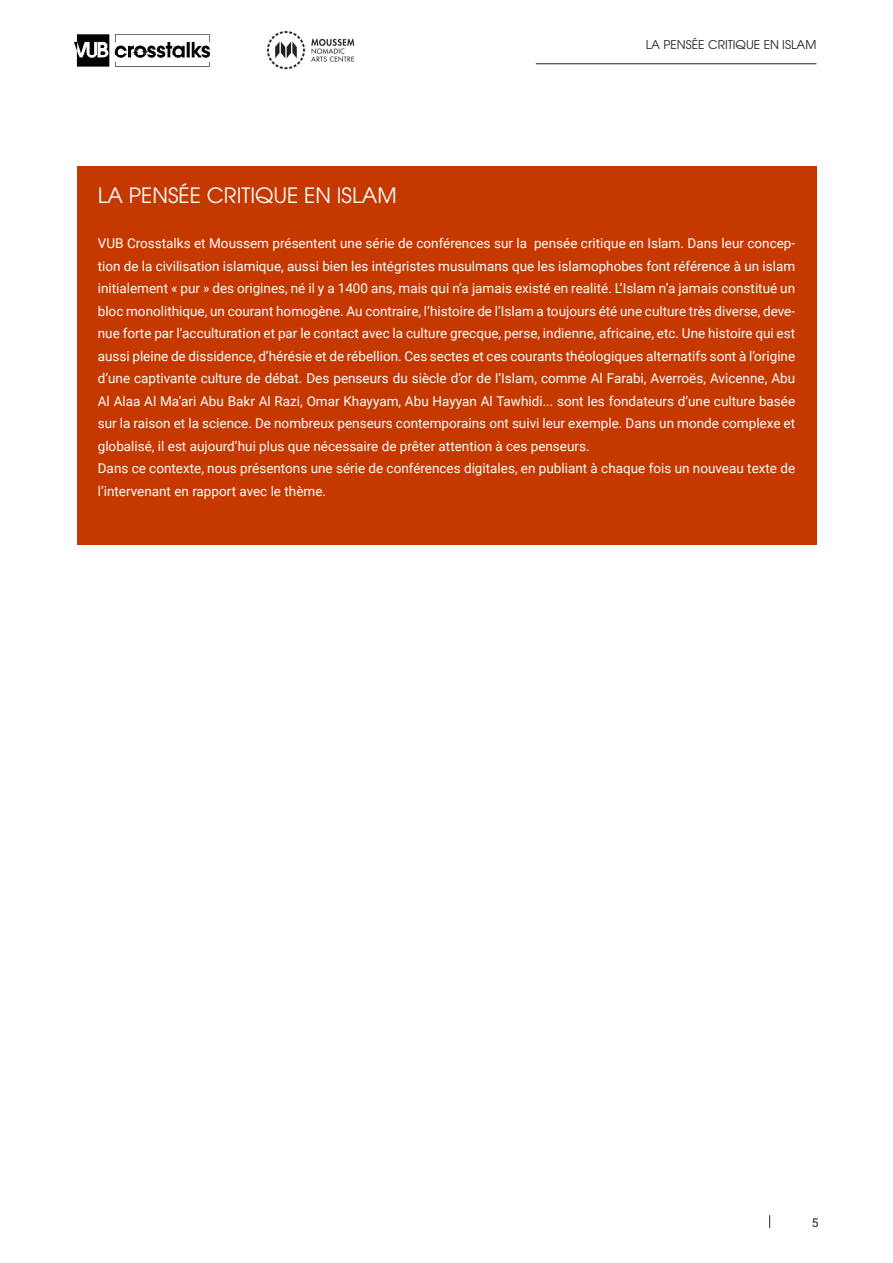
<style>
.page{position:relative;width:893px;height:1263px;background:#fff}
.page>*{position:absolute;margin:0;border:0;box-sizing:border-box;transform-origin:0 0}
.Roboto_body_9___15{font:21px "Avant Garde LT";color:#fff}
.Roboto_body_9___15-2{font:13.5px/22.5px "Roboto";color:#fff;text-align:justify}
.t1{font:12px "Avant Garde LT";color:#231f20}
.t2{font:12px "Roboto";color:#231f20}
</style>
<div class="page">
<svg style="left:769px;top:1215px;width:1px;height:13px"></svg>
<hr style="left:536px;top:64px;width:280px;height:1px;background:#231f20">
<img style="left:73px;top:34px;width:138px;height:33px">
<img style="left:266px;top:30px;width:89px;height:40px">
<div style="left:77px;top:166px;width:739px;height:378px;background:#c53800"></div>
<p class="t1" style="left:646px;top:37px;width:172px">LA PENSÉE CRITIQUE EN ISLAM</p>
<p class="Roboto_body_9___15" style="left:98px;top:183px;width:300px">LA PENSÉE CRITIQUE EN ISLAM</p>
<p class="Roboto_body_9___15-2" style="left:98px;top:232px;width:699px">VUB Crosstalks et Moussem présentent une série de conférences sur la pensée critique en Islam. Dans leur concep&shy;tion de la civilisation islamique, aussi bien les intégristes musulmans que les islamophobes font référence à un islam initialement « pur » des origines, né il y a 1400 ans, mais qui n’a jamais existé en realité. L’Islam n’a jamais constitué un bloc monolithique, un courant homogène. Au contraire, l’histoire de l’Islam a toujours été une culture très diverse, deve&shy;nue forte par l’acculturation et par le contact avec la culture grecque, perse, indienne, africaine, etc. Une histoire qui est aussi pleine de dissidence, d’hérésie et de rébellion. Ces sectes et ces courants théologiques alternatifs sont à l’origine d’une captivante culture de débat. Des penseurs du siècle d’or de l’Islam, comme Al Farabi, Averroës, Avicenne, Abu Al Alaa Al Ma’ari Abu Bakr Al Razi, Omar Khayyam, Abu Hayyan Al Tawhidi... sont les fondateurs d’une culture basée sur la raison et la science. De nombreux penseurs contemporains ont suivi leur exemple. Dans un monde complexe et globalisé, il est aujourd’hui plus que nécessaire de prêter attention à ces penseurs.</p>
<p class="Roboto_body_9___15-2" style="left:98px;top:457px;width:699px">Dans ce contexte, nous présentons une série de conférences digitales, en publiant à chaque fois un nouveau texte de l’intervenant en rapport avec le thème.</p>
<p class="t2" style="left:812px;top:1214px;width:8px">5</p>
</div>
